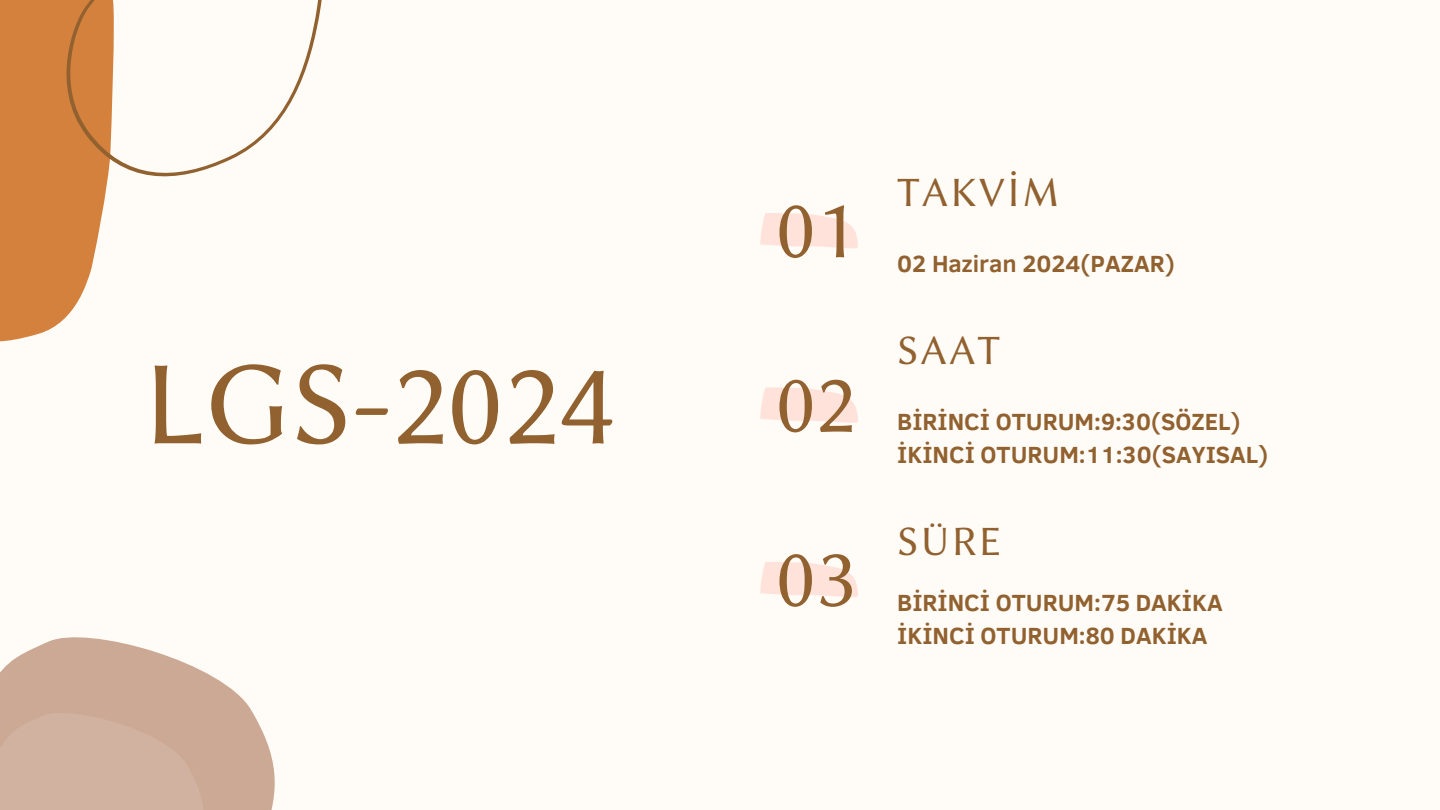
<style>
.page{position:relative;width:1440px;height:810px;background:#fffcf7}
.page>*{position:absolute;margin:0;border:0;box-sizing:border-box;transform-origin:0 0}
.t1{font:120px "Lin Biolinum O";color:#91612f}
.t2{font:85px "Lin Biolinum O";color:#91612f}
.t3{font:42px "Lin Biolinum O";letter-spacing:.05em;color:#91612f}
.t4{font:700 24px/33px "Clear Sans";color:#91612f}
</style>
<div class="page">
<svg style="left:0;top:637px;width:275px;height:173px;fill:#cca995"></svg>
<svg style="left:0;top:703px;width:208px;height:107px;background:#cfaf9c"></svg>
<svg style="left:760px;top:213px;width:98px;height:35px"></svg>
<svg style="left:760px;top:387px;width:98px;height:36px"></svg>
<svg style="left:760px;top:562px;width:98px;height:35px"></svg>
<svg style="left:0;top:0;width:107px;height:342px;background:#d99156"></svg>
<svg style="left:49px;top:0;width:273px;height:186px"></svg>
<p class="t1" style="left:143px;top:336px;width:473px">LGS-2024</p>
<p class="t2" style="left:776px;top:181px;width:81px">01</p>
<h2 class="t2" style="left:776px;top:356px;width:81px">02</h2>
<p class="t2" style="left:776px;top:530px;width:81px">03</p>
<p class="t3" style="left:897px;top:169px;width:164px">TAKVİM</p>
<h1 class="t4" style="left:897px;top:246px;width:279px">02 Haziran 2024(PAZAR)</h1>
<p class="t3" style="left:897px;top:327px;width:105px">SAAT</p>
<p class="t4" style="left:897px;top:404px;width:372px">BİRİNCİ OTURUM:9:30(SÖZEL)<br>İKİNCİ OTURUM:11:30(SAYISAL)</p>
<p class="t3" style="left:897px;top:518px;width:106px">SÜRE</p>
<p class="t4" style="left:897px;top:584px;width:327px">BİRİNCİ OTURUM:75 DAKİKA<br>İKİNCİ OTURUM:80 DAKİKA</p>
</div>
